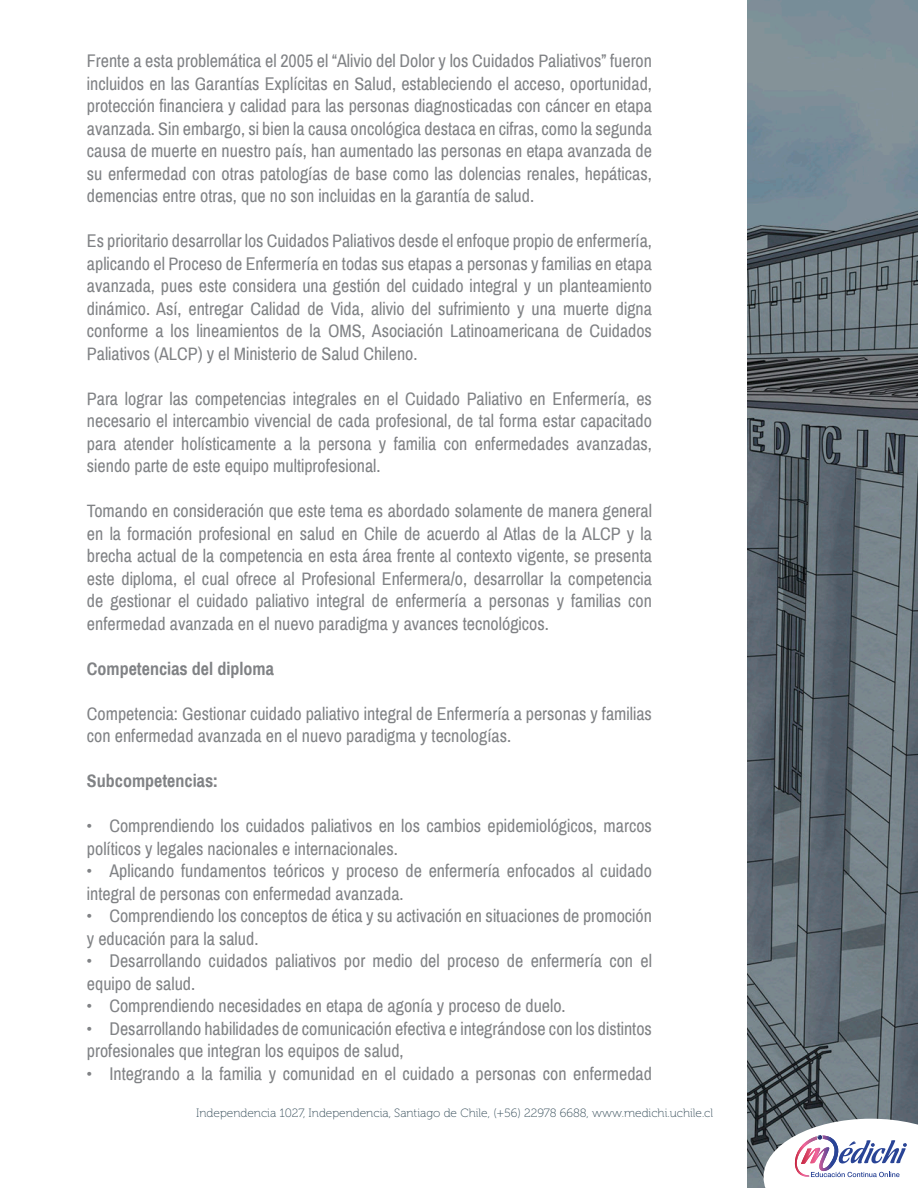
<style>
.page{position:relative;width:918px;height:1188px;background:#fff}
.page>*{position:absolute;margin:0;border:0;box-sizing:border-box;transform-origin:0 0}
.t1{font:18px/22.5px "Archivo Narrow";color:#808285}
.t2{font:700 18px "Archivo Narrow";color:#808285}
.t3{font:12px "Museo 100";color:#364d59}
</style>
<div class="page">
<img style="left:748px;top:0;width:170px;height:1188px">
<svg style="left:764px;top:1119px;width:154px;height:69px"></svg>
<p class="t1" style="left:87px;top:50px;width:567px;text-align:justify">Frente a esta problemática el 2005 el “Alivio del Dolor y los Cuidados Paliativos” fueron incluidos en las Garantías Explícitas en Salud, estableciendo el acceso, oportunidad, protección financiera y calidad para las personas diagnosticadas con cáncer en etapa avanzada. Sin embargo, si bien la causa oncológica destaca en cifras, como la segunda causa de muerte en nuestro país, han aumentado las personas en etapa avanzada de su enfermedad con otras patologías de base como las dolencias renales, hepáticas, demencias entre otras, que no son incluidas en la garantía de salud.</p>
<p class="t1" style="left:87px;top:230px;width:567px;text-align:justify">Es prioritario desarrollar los Cuidados Paliativos desde el enfoque propio de enfermería, aplicando el Proceso de Enfermería en todas sus etapas a personas y familias en etapa avanzada, pues este considera una gestión del cuidado integral y un planteamiento dinámico. Así, entregar Calidad de Vida, alivio del sufrimiento y una muerte digna conforme a los lineamientos de la OMS, Asociación Latinoamericana de Cuidados Paliativos (ALCP) y el Ministerio de Salud Chileno.</p>
<p class="t1" style="left:87px;top:387px;width:567px;text-align:justify">Para lograr las competencias integrales en el Cuidado Paliativo en Enfermería, es necesario el intercambio vivencial de cada profesional, de tal forma estar capacitado para atender holísticamente a la persona y familia con enfermedades avanzadas, siendo parte de este equipo multiprofesional.</p>
<p class="t1" style="left:87px;top:500px;width:567px;text-align:justify">Tomando en consideración que este tema es abordado solamente de manera general en la formación profesional en salud en Chile de acuerdo al Atlas de la ALCP y la brecha actual de la competencia en esta área frente al contexto vigente, se presenta este diploma, el cual ofrece al Profesional Enfermera/o, desarrollar la competencia de gestionar el cuidado paliativo integral de enfermería a personas y familias con enfermedad avanzada en el nuevo paradigma y avances tecnológicos.</p>
<p class="t2" style="left:87px;top:657px;width:189px">Competencias del diploma</p>
<p class="t1" style="left:87px;top:702px;width:567px">Competencia: Gestionar cuidado paliativo integral de Enfermería a personas y familias con enfermedad avanzada en el nuevo paradigma y tecnologías.</p>
<p class="t2" style="left:87px;top:770px;width:133px">Subcompetencias:</p>
<p class="t1" style="left:87px;top:815px;width:567px">• Comprendiendo los cuidados paliativos en los cambios epidemiológicos, marcos políticos y legales nacionales e internacionales.</p>
<p class="t1" style="left:87px;top:860px;width:567px">• Aplicando fundamentos teóricos y proceso de enfermería enfocados al cuidado integral de personas con enfermedad avanzada.</p>
<p class="t1" style="left:87px;top:905px;width:567px">• Comprendiendo los conceptos de ética y su activación en situaciones de promoción y educación para la salud.</p>
<p class="t1" style="left:87px;top:950px;width:567px">• Desarrollando cuidados paliativos por medio del proceso de enfermería con el equipo de salud.</p>
<p class="t1" style="left:87px;top:995px;width:480px">• Comprendiendo necesidades en etapa de agonía y proceso de duelo.</p>
<p class="t1" style="left:87px;top:1017px;width:567px">• Desarrollando habilidades de comunicación efectiva e integrándose con los distintos profesionales que integran los equipos de salud,</p>
<p class="t1" style="left:87px;top:1062px;width:567px">• Integrando a la familia y comunidad en el cuidado a personas con enfermedad</p>
<p class="t3" style="left:196px;top:1107px;width:518px">Independencia 1027, Independencia, Santiago de Chile, (+56) 22978 6688, www.medichi.uchile.cl</p>
</div>
